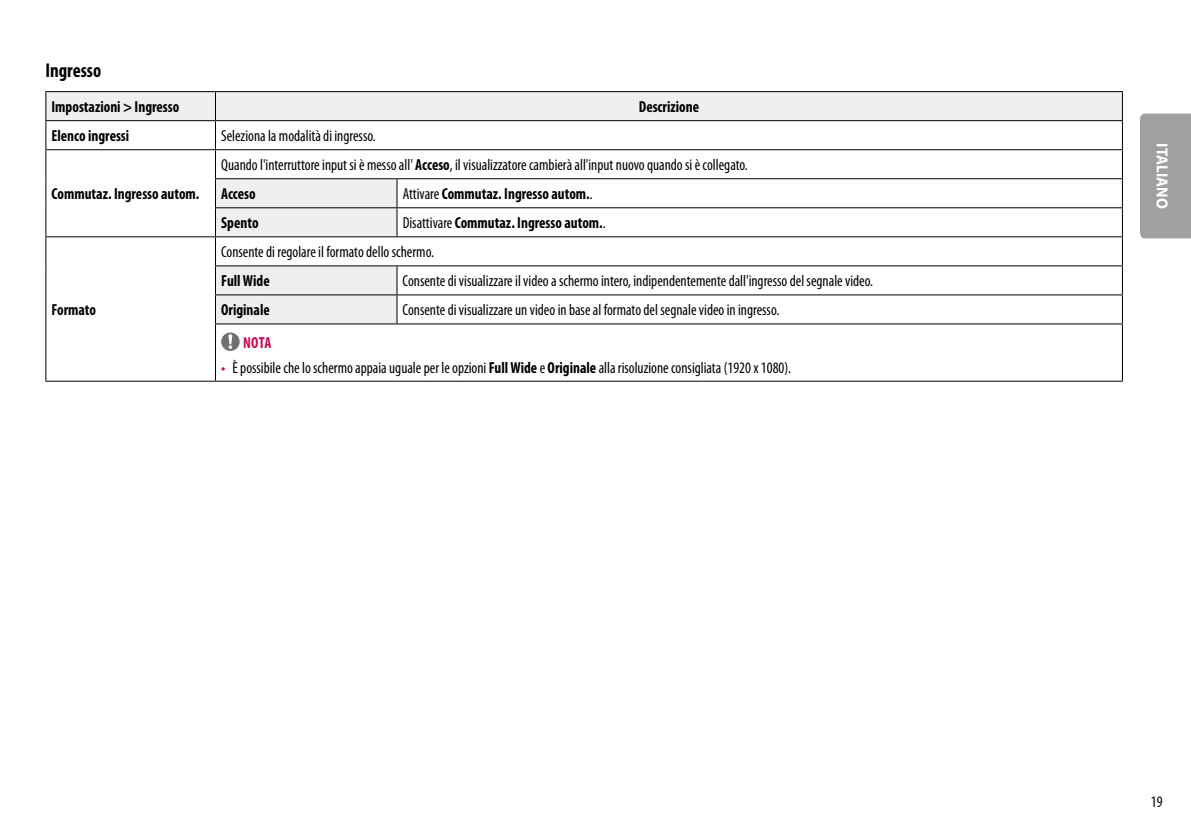
<style>
.page{position:relative;width:1191px;height:840px;background:#fff}
.page>*{position:absolute;margin:0;border:0;box-sizing:border-box;transform-origin:0 0}
.t1{font:700 condensed 20px "Myriad Pro";color:#000;scale:.95 1}
.t2{font:condensed 16px/29px "Myriad Pro";color:#000;scale:.95 1}
.t3{font:700 condensed 16px "Myriad Pro";color:#000;scale:.95 1}
.t4{font:700 16px "Myriad Pro";color:#fff;scale:.95 1}
.t5{font:700 condensed 16px "Myriad Pro";color:#c90a53;scale:.95 1}
.s1{font-weight:700}
.s2{font-weight:400}
.s3{font-family:"LG Smart";font-stretch:normal;color:#c90a53}
</style>
<div class="page">
<div style="left:1140px;top:113px;width:51px;height:125px;background:#9fa0a0"></div>
<div style="left:46px;top:92px;width:1076px;height:28px;background:#efefef"></div>
<svg style="left:46px;top:121px;width:1076px;height:259px"></svg>
<svg style="left:396px;top:179px;width:1px;height:57px"></svg>
<hr style="left:45px;top:91px;width:170px;height:1px;background:#000">
<hr style="left:215px;top:91px;width:182px;height:1px;background:#000">
<hr style="left:397px;top:91px;width:726px;height:1px;background:#000">
<hr style="left:1122px;top:324px;width:1px;height:56px;background:#000">
<hr style="left:45px;top:236px;width:170px;height:1px;background:#000">
<hr style="left:45px;top:380px;width:170px;height:1px;background:#000">
<hr style="left:215px;top:120px;width:182px;height:1px;background:#000">
<hr style="left:397px;top:120px;width:726px;height:1px;background:#000">
<hr style="left:215px;top:149px;width:182px;height:1px;background:#000">
<hr style="left:397px;top:149px;width:726px;height:1px;background:#000">
<hr style="left:397px;top:178px;width:726px;height:1px;background:#000">
<hr style="left:397px;top:265px;width:726px;height:1px;background:#000">
<hr style="left:215px;top:380px;width:182px;height:1px;background:#000">
<hr style="left:397px;top:380px;width:726px;height:1px;background:#000">
<hr style="left:215px;top:265px;width:182px;height:1px;background:#000">
<hr style="left:215px;top:294px;width:182px;height:1px;background:#000">
<svg style="left:396px;top:266px;width:1px;height:57px"></svg>
<hr style="left:215px;top:178px;width:182px;height:1px;background:#000">
<hr style="left:215px;top:207px;width:182px;height:1px;background:#000">
<hr style="left:215px;top:236px;width:182px;height:1px;background:#000">
<hr style="left:45px;top:120px;width:170px;height:1px;background:#000">
<hr style="left:215px;top:324px;width:1px;height:56px;background:#000">
<hr style="left:45px;top:149px;width:170px;height:1px;background:#000">
<svg style="left:45px;top:92px;width:1px;height:232px"></svg>
<svg style="left:215px;top:92px;width:1px;height:231px"></svg>
<hr style="left:45px;top:324px;width:1px;height:56px;background:#000">
<hr style="left:397px;top:207px;width:726px;height:1px;background:#000">
<hr style="left:397px;top:294px;width:726px;height:1px;background:#000">
<svg style="left:1122px;top:92px;width:1px;height:231px"></svg>
<hr style="left:397px;top:236px;width:726px;height:1px;background:#000">
<hr style="left:215px;top:323px;width:182px;height:1px;background:#000">
<hr style="left:397px;top:323px;width:726px;height:1px;background:#000">
<svg style="left:221px;top:332px;width:19px;height:19px"></svg>
<p class="t1" style="left:45px;top:58px;width:60px">Ingresso</p>
<p class="t3" style="left:52px;top:97px;width:136px">Impostazioni &gt; Ingresso</p>
<p class="t3" style="left:639px;top:97px;width:65px">Descrizione</p>
<p class="t3" style="left:52px;top:126px;width:83px">Elenco ingressi</p>
<p class="t2" style="left:221px;top:121px;width:164px">Seleziona la modalità di ingresso.</p>
<p class="t3" style="left:52px;top:184px;width:157px">Commutaz. Ingresso autom.</p>
<p class="t3" style="left:52px;top:299px;width:48px">Formato</p>
<p class="t2" style="left:221px;top:150px;width:556px">Quando l'interruttore input si è messo all' <span class="s1">Acceso</span>, il visualizzatore cambierà all'input nuovo quando si è collegato.<br><span class="s1">Acceso</span></p>
<p class="t3" style="left:403px;top:184px;width:201px"><span class="s2">Attivare</span> Commutaz. Ingresso autom.<span class="s2">.</span></p>
<p class="t3" style="left:221px;top:213px;width:41px">Spento</p>
<p class="t3" style="left:403px;top:213px;width:215px"><span class="s2">Disattivare</span> Commutaz. Ingresso autom.<span class="s2">.</span></p>
<p class="t2" style="left:221px;top:237px;width:225px">Consente di regolare il formato dello schermo.</p>
<p class="t3" style="left:221px;top:271px;width:53px">Full Wide</p>
<p class="t2" style="left:403px;top:266px;width:496px">Consente di visualizzare il video a schermo intero, indipendentemente dall'ingresso del segnale video.</p>
<p class="t3" style="left:221px;top:300px;width:53px">Originale</p>
<p class="t2" style="left:403px;top:295px;width:398px">Consente di visualizzare un video in base al formato del segnale video in ingresso.</p>
<p class="t5" style="left:243px;top:332px;width:24px">Nota</p>
<p class="t2" style="left:221px;top:352px;width:601px"><span class="s3">•</span> È possibile che lo schermo appaia uguale per le opzioni <span class="s1">Full Wide</span> e <span class="s1">Originale</span> alla risoluzione consigliata (1920 x 1080).</p>
<p class="t4" style="left:1172px;top:143px;width:70px;rotate:90deg">ITALIANO</p>
<p class="t2" style="left:1151px;top:786px;width:14px">19</p>
</div>
